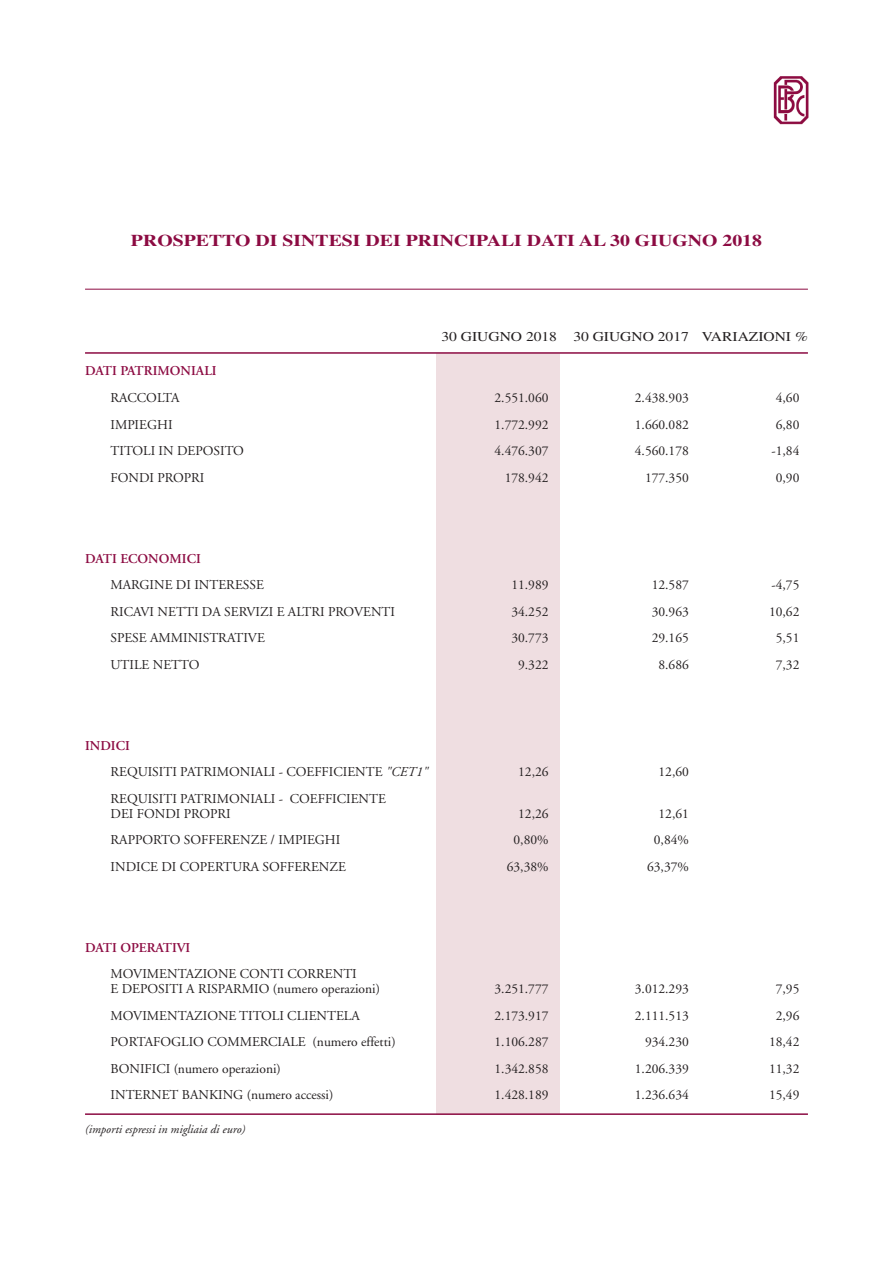
<style>
.page{position:relative;width:893px;height:1263px;background:#fff}
.page>*{position:absolute;margin:0;border:0;box-sizing:border-box;transform-origin:0 0}
.t1{font:700 16.5px "Times";color:#8c0b42;scale:1.2 1}
.t2{font:13.5px/14.9px "Adobe Garamond";color:#231f20}
.t3{font:600 13.5px "Adobe Garamond";color:#8c0b42}
.t4{font:13.5px "Times";color:#231f20;scale:1.15 1}
.t5{font:italic 12px "Adobe Garamond";color:#231f20}
.s1{font-weight:600;color:#8c0b42}
.s2{font-style:italic}
</style>
<div class="page">
<div style="left:436px;top:353px;width:123px;height:761px;background:#efdee1"></div>
<img style="left:773px;top:76px;width:36px;height:49px">
<hr style="left:85px;top:289px;width:723px;height:1px;background:#8c0b42">
<hr style="left:85px;top:352px;width:723px;height:2px;background:#8c0b42">
<hr style="left:85px;top:1113px;width:723px;height:2px;background:#8c0b42">
<p class="t1" style="left:131px;top:231px;width:527px">PROSPETTO DI SINTESI DEI PRINCIPALI DATI AL 30 GIUGNO 2018</p>
<p class="t4" style="left:441px;top:332px;width:320px">30 GIUGNO 2018 30 GIUGNO 2017 VARIAZIONI %</p>
<p class="t3" style="left:85px;top:366px;width:133px">DATI PATRIMONIALI</p>
<p class="t2" style="left:111px;top:391px;width:70px">RACCOLTA</p>
<p class="t2" style="left:495px;top:391px;width:56px">2.551.060</p>
<p class="t2" style="left:635px;top:391px;width:55px">2.438.903</p>
<p class="t2" style="left:776px;top:391px;width:25px">4,60</p>
<p class="t2" style="left:111px;top:418px;width:64px">IMPIEGHI</p>
<p class="t2" style="left:495px;top:418px;width:55px">1.772.992</p>
<p class="t2" style="left:635px;top:418px;width:55px">1.660.082</p>
<p class="t2" style="left:776px;top:418px;width:25px">6,80</p>
<p class="t2" style="left:111px;top:445px;width:135px">TITOLI IN DEPOSITO</p>
<p class="t2" style="left:495px;top:445px;width:56px">4.476.307</p>
<p class="t2" style="left:635px;top:445px;width:55px">4.560.178</p>
<p class="t2" style="left:771px;top:445px;width:29px">-1,84</p>
<p class="t2" style="left:111px;top:471px;width:95px">FONDI PROPRI</p>
<p class="t2" style="left:505px;top:471px;width:45px">178.942</p>
<p class="t2" style="left:645px;top:471px;width:45px">177.350</p>
<p class="t2" style="left:776px;top:471px;width:25px">0,90</p>
<p class="t3" style="left:85px;top:553px;width:117px">DATI ECONOMICI</p>
<p class="t2" style="left:111px;top:579px;width:155px">MARGINE DI INTERESSE</p>
<p class="t2" style="left:511px;top:579px;width:39px">11.989</p>
<p class="t2" style="left:652px;top:579px;width:39px">12.587</p>
<p class="t2" style="left:771px;top:579px;width:29px">-4,75</p>
<p class="t2" style="left:111px;top:605px;width:286px">RICAVI NETTI DA SERVIZI E ALTRI PROVENTI</p>
<p class="t2" style="left:511px;top:605px;width:39px">34.252</p>
<p class="t2" style="left:652px;top:605px;width:39px">30.963</p>
<p class="t2" style="left:769px;top:605px;width:32px">10,62</p>
<p class="t2" style="left:111px;top:632px;width:156px">SPESE AMMINISTRATIVE</p>
<p class="t2" style="left:511px;top:632px;width:39px">30.773</p>
<p class="t2" style="left:652px;top:632px;width:39px">29.165</p>
<p class="t2" style="left:776px;top:632px;width:25px">5,51</p>
<p class="t2" style="left:111px;top:658px;width:90px">UTILE NETTO</p>
<p class="t2" style="left:518px;top:658px;width:32px">9.322</p>
<p class="t2" style="left:658px;top:658px;width:32px">8.686</p>
<p class="t2" style="left:776px;top:658px;width:25px">7,32</p>
<p class="t2" style="left:111px;top:733px;width:319px;line-height:26.5px;text-indent:-26px"><span class="s1">INDICI<br></span>REQUISITI PATRIMONIALI - COEFFICIENTE <span class="s2">"CET1"</span></p>
<p class="t2" style="left:111px;top:792px;width:277px">REQUISITI PATRIMONIALI - COEFFICIENTE<br>DEI FONDI PROPRI</p>
<p class="t2" style="left:518px;top:766px;width:32px">12,26</p>
<p class="t2" style="left:658px;top:766px;width:32px">12,60</p>
<p class="t2" style="left:518px;top:807px;width:32px">12,26</p>
<p class="t2" style="left:658px;top:807px;width:32px">12,61</p>
<p class="t2" style="left:111px;top:834px;width:231px">RAPPORTO SOFFERENZE / IMPIEGHI</p>
<p class="t2" style="left:513px;top:834px;width:37px">0,80%</p>
<p class="t2" style="left:654px;top:834px;width:37px">0,84%</p>
<p class="t2" style="left:111px;top:860px;width:237px">INDICE DI COPERTURA SOFFERENZE</p>
<p class="t2" style="left:507px;top:860px;width:43px">63,38%</p>
<p class="t2" style="left:647px;top:860px;width:43px">63,37%</p>
<p class="t3" style="left:85px;top:942px;width:107px">DATI OPERATIVI</p>
<p class="t2" style="left:111px;top:968px;width:271px">MOVIMENTAZIONE CONTI CORRENTI<br>E DEPOSITI A RISPARMIO (numero operazioni)</p>
<p class="t2" style="left:495px;top:982px;width:55px">3.251.777</p>
<p class="t2" style="left:635px;top:982px;width:55px">3.012.293</p>
<p class="t2" style="left:776px;top:982px;width:25px">7,95</p>
<p class="t2" style="left:111px;top:1009px;width:251px">MOVIMENTAZIONE TITOLI CLIENTELA</p>
<p class="t2" style="left:495px;top:1009px;width:55px">2.173.917</p>
<p class="t2" style="left:635px;top:1009px;width:55px">2.111.513</p>
<p class="t2" style="left:776px;top:1009px;width:25px">2,96</p>
<p class="t2" style="left:111px;top:1036px;width:287px">PORTAFOGLIO COMMERCIALE (numero effetti)</p>
<p class="t2" style="left:495px;top:1036px;width:55px">1.106.287</p>
<p class="t2" style="left:645px;top:1036px;width:45px">934.230</p>
<p class="t2" style="left:769px;top:1036px;width:32px">18,42</p>
<p class="t2" style="left:111px;top:1062px;width:172px">BONIFICI (numero operazioni)</p>
<p class="t2" style="left:495px;top:1062px;width:55px">1.342.858</p>
<p class="t2" style="left:635px;top:1062px;width:55px">1.206.339</p>
<p class="t2" style="left:769px;top:1062px;width:32px">11,32</p>
<p class="t2" style="left:111px;top:1089px;width:224px">INTERNET BANKING (numero accessi)</p>
<p class="t2" style="left:495px;top:1089px;width:55px">1.428.189</p>
<p class="t2" style="left:635px;top:1089px;width:55px">1.236.634</p>
<p class="t2" style="left:769px;top:1089px;width:32px">15,49</p>
<p class="t5" style="left:85px;top:1125px;width:162px">(importi espressi in migliaia di euro)</p>
</div>
